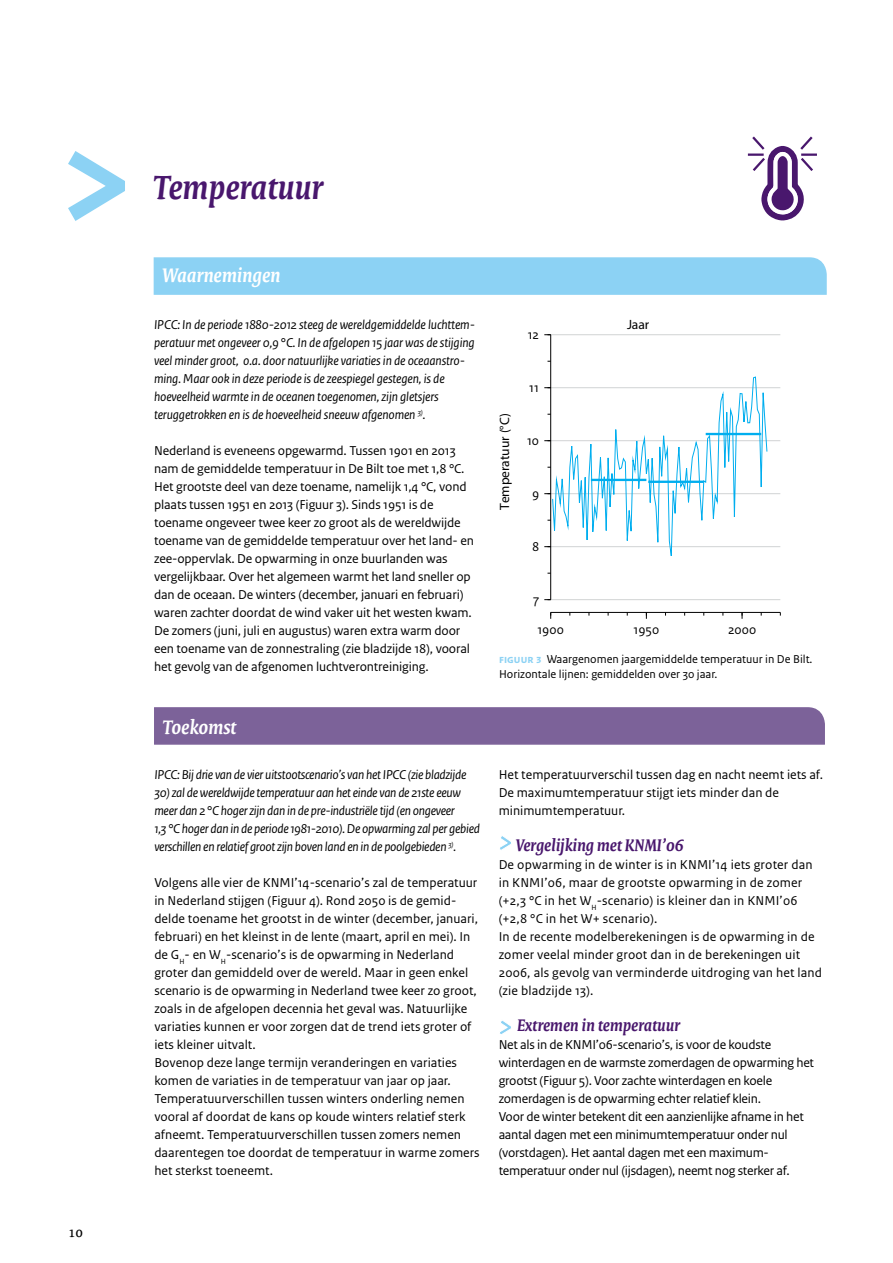
<style>
.page{position:relative;width:893px;height:1263px;background:#fff}
.page>*{position:absolute;margin:0;border:0;box-sizing:border-box;transform-origin:0 0}
.t1{font:italic 700 36px "Rijksoverheid Serif";color:#49176d}
.t2{font:italic 700 21px "Rijksoverheid Serif";color:#fff}
.t3{font:italic 700 18px "Rijksoverheid Serif";color:#49176d}
.t4{font:15px "Rijksoverheid Serif";color:#000}
.t5{font:13.5px/18px "Rijksoverheid Sans Text";color:#000}
.t6{font:italic 13.5px/18px "Rijksoverheid Sans Text";letter-spacing:-.01em;color:#000}
.t7{font:13.5px/18px "Rijksoverheid Sans Text";letter-spacing:-.02em;color:#000}
.t8{font:13.5px "Rijksoverheid Sans Text TT";color:#000}
.t9{font:12px/15px "Rijksoverheid Sans Text";color:#000}
.s1{font-weight:700;color:#8cd2f4}
</style>
<div class="page">
<div style="left:153px;top:257px;width:674px;height:38px;background:#8cd2f4"></div>
<div style="left:154px;top:707px;width:671px;height:38px;background:#7c6299"></div>
<hr style="left:551px;top:599px;width:229px;height:1px;background:#d1d3d4">
<hr style="left:551px;top:546px;width:229px;height:1px;background:#d1d3d4">
<hr style="left:551px;top:493px;width:229px;height:1px;background:#d1d3d4">
<hr style="left:551px;top:440px;width:229px;height:1px;background:#d1d3d4">
<hr style="left:551px;top:387px;width:229px;height:1px;background:#d1d3d4">
<hr style="left:551px;top:334px;width:229px;height:1px;background:#d1d3d4">
<hr style="left:551px;top:612px;width:229px;height:1px;background:#000">
<hr style="left:550px;top:335px;width:1px;height:265px;background:#000">
<svg style="left:544px;top:376px;width:224px;height:188px"></svg>
<hr style="left:591px;top:479px;width:55px;height:2px;background:#00aeef">
<hr style="left:648px;top:481px;width:56px;height:2px;background:#00aeef">
<hr style="left:706px;top:433px;width:55px;height:2px;background:#00aeef">
<svg style="left:500px;top:836px;width:11px;height:14px"></svg>
<svg style="left:500px;top:1020px;width:11px;height:14px"></svg>
<svg style="left:748px;top:136px;width:69px;height:84px"></svg>
<svg style="left:68px;top:151px;width:57px;height:70px"></svg>
<p class="t4" style="left:68px;top:1223px;width:16px">10</p>
<h1 class="t1" style="left:154px;top:165px;width:171px">Temperatuur</h1>
<h2 class="t2" style="left:163px;top:262px;width:119px">Waarnemingen</h2>
<p class="t6" style="left:154px;top:316px;width:322px">IPCC: In de periode 1880-2012 steeg de wereldgemiddelde luchttem-</p>
<p class="t8" style="left:627px;top:316px;width:24px">Jaar</p>
<p class="t6" style="left:154px;top:334px;width:322px">peratuur met ongeveer 0,9 °C. In de afgelopen 15 jaar was de stijging veel minder groot, o.a. door natuurlijke variaties in de oceaanstro&shy;ming. Maar ook in deze periode is de zeespiegel gestegen, is de hoeveelheid warmte in de oceanen toegenomen, zijn gletsjers teruggetrokken en is de hoeveelheid sneeuw afgenomen <sup>3)</sup>.</p>
<p class="t5" style="left:154px;top:442px;width:321px">Nederland is eveneens opgewarmd. Tussen 1901 en 2013 nam de gemiddelde temperatuur in De Bilt toe met 1,8 °C.<br>Het grootste deel van deze toename, namelijk 1,4 °C, vond plaats tussen 1951 en 2013 (Figuur 3). Sinds 1951 is de toename ongeveer twee keer zo groot als de wereldwijde toename van de gemiddelde temperatuur over het land- en zee-oppervlak. De opwarming in onze buurlanden was vergelijkbaar. Over het algemeen warmt het land sneller op dan de oceaan. De winters (december, januari en februari) waren zachter doordat de wind vaker uit het westen kwam.<br>De zomers (juni, juli en augustus) waren extra warm door een toename van de zonnestraling (zie bladzijde 18), vooral het gevolg van de afgenomen luchtverontreiniging.</p>
<p class="t5" style="left:528px;top:326px;width:13px">12</p>
<p class="t5" style="left:529px;top:379px;width:11px">11</p>
<p class="t8" style="left:496px;top:510px;width:98px;rotate:-90deg">Temperatuur (°C)</p>
<p class="t5" style="left:527px;top:432px;width:14px">10</p>
<p class="t5" style="left:532px;top:485px;width:9px">9</p>
<p class="t5" style="left:532px;top:538px;width:9px">8</p>
<p class="t5" style="left:533px;top:591px;width:8px">7</p>
<p class="t5" style="left:537px;top:621px;width:28px">1900</p>
<p class="t5" style="left:633px;top:621px;width:27px">1950</p>
<p class="t5" style="left:728px;top:621px;width:30px">2000</p>
<p class="t9" style="left:499px;top:652px;width:315px"><span class="s1">figuur 3</span> Waargenomen jaargemiddelde temperatuur in De Bilt.<br>Horizontale lijnen: gemiddelden over 30 jaar.</p>
<h2 class="t2" style="left:163px;top:714px;width:75px">Toekomst</h2>
<p class="t6" style="left:154px;top:766px;width:313px">IPCC: Bij drie van de vier uitstootscenario’s van het IPCC (zie bladzijde</p>
<p class="t6" style="left:154px;top:784px;width:327px">30) zal de wereldwijde temperatuur aan het einde van de 21ste eeuw meer dan 2 °C hoger zijn dan in de pre-industriële tijd (en ongeveer<br>1,3 °C hoger dan in de periode 1981-2010). De opwarming zal per gebied verschillen en relatief groot zijn boven land en in de poolgebieden <sup>3)</sup>.</p>
<p class="t5" style="left:154px;top:874px;width:327px">Volgens alle vier de KNMI’14-scenario’s zal de temperatuur in Nederland stijgen (Figuur 4). Rond 2050 is de gemid&shy;delde toename het grootst in de winter (december, januari, februari) en het kleinst in de lente (maart, april en mei). In de G<sub>H</sub>- en W<sub>H</sub>-scenario’s is de opwarming in Nederland groter dan gemiddeld over de wereld. Maar in geen enkel scenario is de opwarming in Nederland twee keer zo groot, zoals in de afgelopen decennia het geval was. Natuurlijke variaties kunnen er voor zorgen dat de trend iets groter of iets kleiner uitvalt.<br>Bovenop deze lange termijn veranderingen en variaties komen de variaties in de temperatuur van jaar op jaar.<br>Temperatuurverschillen tussen winters onderling nemen vooral af doordat de kans op koude winters relatief sterk afneemt. Temperatuurverschillen tussen zomers nemen daarentegen toe doordat de temperatuur in warme zomers het sterkst toeneemt.</p>
<p class="t5" style="left:499px;top:766px;width:326px">Het temperatuurverschil tussen dag en nacht neemt iets af.<br>De maximumtemperatuur stijgt iets minder dan de minimumtemperatuur.</p>
<h3 class="t3" style="left:516px;top:834px;width:170px">Vergelijking met KNMI’06</h3>
<p class="t5" style="left:499px;top:856px;width:325px">De opwarming in de winter is in KNMI’14 iets groter dan in KNMI’06, maar de grootste opwarming in de zomer (+2,3 °C in het W<sub>H</sub>-scenario) is kleiner dan in KNMI’06 (+2,8 °C in het W+ scenario).<br>In de recente modelberekeningen is de opwarming in de zomer veelal minder groot dan in de berekeningen uit 2006, als gevolg van verminderde uitdroging van het land (zie bladzijde 13).</p>
<h3 class="t3" style="left:517px;top:1014px;width:164px">Extremen in temperatuur</h3>
<p class="t7" style="left:499px;top:1036px;width:317px">Net als in de KNMI’06-scenario’s, is voor de koudste winterdagen en de warmste zomerdagen de opwarming het grootst (Figuur 5). Voor zachte winterdagen en koele zomerdagen is de opwarming echter relatief klein.<br>Voor de winter betekent dit een aanzienlijke afname in het aantal dagen met een minimumtemperatuur onder nul (vorstdagen). Het aantal dagen met een maximum&shy;temperatuur onder nul (ijsdagen), neemt nog sterker af.</p>
</div>
